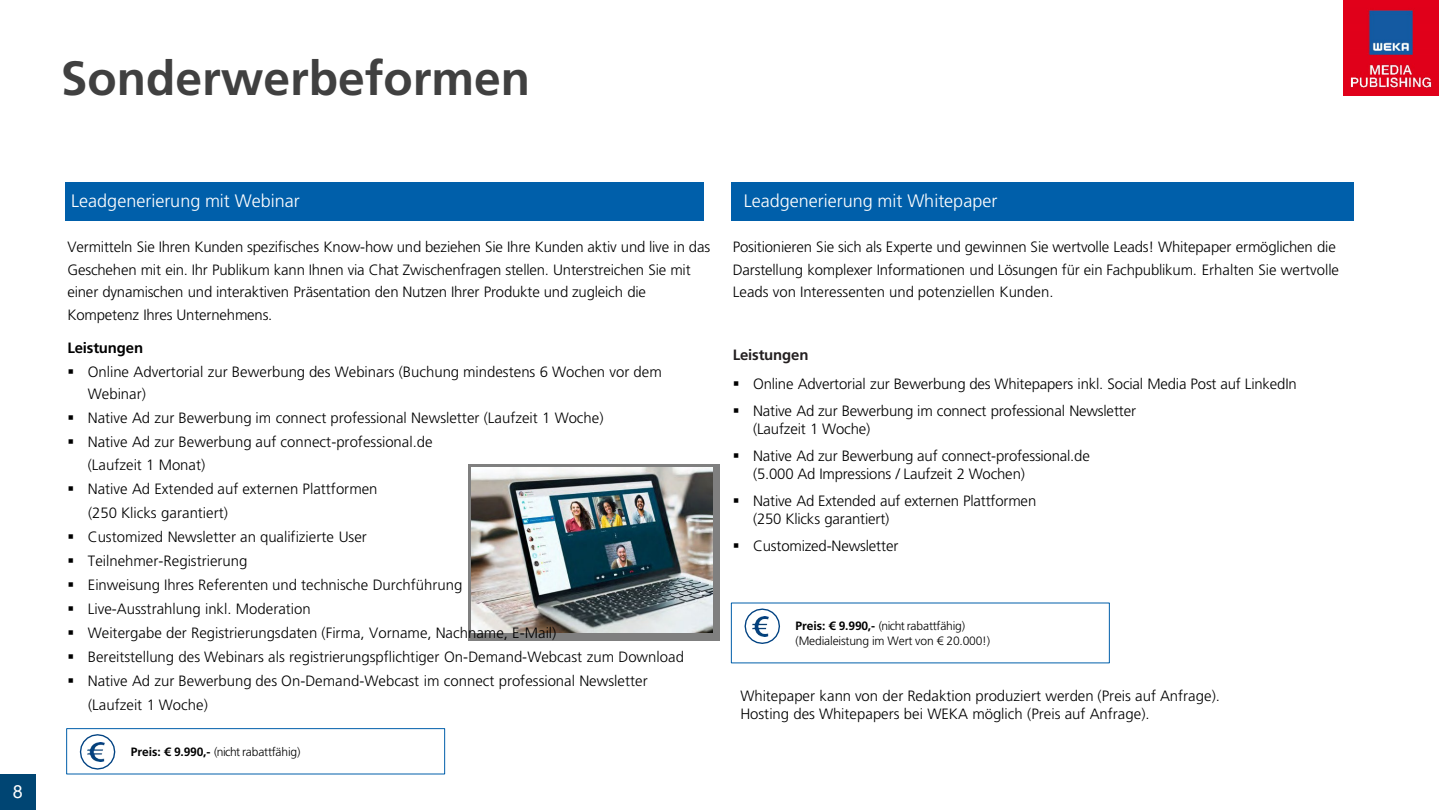
<style>
.page{position:relative;width:1440px;height:810px;background:#fff}
.page>*{position:absolute;margin:0;border:0;box-sizing:border-box;transform-origin:0 0}
.t1{font:700 48px "Frutiger LT Std";color:#404040}
.t2{font:300 18px "Frutiger LT Std";color:#fff}
.t3{font:18px "Arial";color:#fff}
.t4{font:300 15px/22.5px "Frutiger LT Std";letter-spacing:-.005em;color:#000}
.t5{font:700 15px "Frutiger LT Std";letter-spacing:-.01em;color:#000}
.t6{font:700 15px "Frutiger LT Std";letter-spacing:-.01em;color:#231f20}
.t7{font:300 12px/14.4px "Frutiger LT Std";letter-spacing:-.02em;color:#000}
.s1{font-weight:700}
</style>
<div class="page">
<div style="left:65px;top:183px;width:639px;height:38px;background:#005faa"></div>
<div style="left:731px;top:183px;width:623px;height:38px;background:#005faa"></div>
<div style="left:468px;top:464px;width:252px;height:177px;background:#000;opacity:.5"></div>
<img style="left:472px;top:468px;width:240px;height:165px">
<div style="left:66px;top:728px;width:379px;height:46px;border:1px solid #005faa"></div>
<svg style="left:79px;top:734px;width:37px;height:36px"></svg>
<img style="left:88px;top:742px;width:16px;height:20px">
<svg style="left:744px;top:608px;width:36px;height:36px"></svg>
<img style="left:752px;top:616px;width:17px;height:20px">
<div style="left:0;top:774px;width:36px;height:36px;background:#004573"></div>
<img style="left:1343px;top:1px;width:95px;height:95px">
<p class="t3" style="left:13px;top:780px;width:12px">8</p>
<h2 class="t1" style="left:61px;top:50px;width:471px">Sonderwerbeformen</h2>
<p class="t2" style="left:71px;top:191px;width:230px">Leadgenerierung mit Webinar</p>
<p class="t2" style="left:744px;top:191px;width:255px">Leadgenerierung mit Whitepaper</p>
<p class="t4" style="left:67px;top:236px;width:644px">Vermitteln Sie Ihren Kunden spezifisches Know-how und beziehen Sie Ihre Kunden aktiv und live in das Geschehen mit ein. Ihr Publikum kann Ihnen via Chat Zwischenfragen stellen. Unterstreichen Sie mit einer dynamischen und interaktiven Präsentation den Nutzen Ihrer Produkte und zugleich die Kompetenz Ihres Unternehmens.</p>
<p class="t5" style="left:67px;top:339px;width:77px">Leistungen</p>
<p class="t4" style="left:88px;top:361px;width:576px;text-indent:-20px">▪ Online Advertorial zur Bewerbung des Webinars (Buchung mindestens 6 Wochen vor dem<br>Webinar)</p>
<p class="t4" style="left:67px;top:407px;width:538px">▪ Native Ad zur Bewerbung im connect professional Newsletter (Laufzeit 1 Woche)</p>
<p class="t4" style="left:88px;top:431px;width:346px;text-indent:-20px">▪ Native Ad zur Bewerbung auf connect-professional.de (Laufzeit 1 Monat)</p>
<p class="t4" style="left:67px;top:478px;width:312px">▪ Native Ad Extended auf externen Plattformen</p>
<p class="t4" style="left:88px;top:502px;width:141px">(250 Klicks garantiert)</p>
<p class="t4" style="left:67px;top:526px;width:301px">▪ Customized Newsletter an qualifizierte User</p>
<p class="t4" style="left:67px;top:550px;width:182px">▪ Teilnehmer-Registrierung</p>
<p class="t4" style="left:67px;top:574px;width:396px">▪ Einweisung Ihres Referenten und technische Durchführung</p>
<p class="t4" style="left:67px;top:598px;width:245px">▪ Live-Ausstrahlung inkl. Moderation</p>
<p class="t4" style="left:67px;top:622px;width:490px">▪ Weitergabe der Registrierungsdaten (Firma, Vorname, Nachname, E-Mail)</p>
<p class="t4" style="left:67px;top:646px;width:618px">▪ Bereitstellung des Webinars als registrierungspflichtiger On-Demand-Webcast zum Download</p>
<p class="t4" style="left:67px;top:670px;width:582px">▪ Native Ad zur Bewerbung des On-Demand-Webcast im connect professional Newsletter</p>
<p class="t4" style="left:88px;top:694px;width:121px">(Laufzeit 1 Woche)</p>
<p class="t7" style="left:131px;top:745px;width:171px"><span class="s1">Preis: € 9.990,-</span> (nicht rabattfähig)</p>
<p class="t4" style="left:733px;top:236px;width:608px">Positionieren Sie sich als Experte und gewinnen Sie wertvolle Leads! Whitepaper ermöglichen die<br>Darstellung komplexer Informationen und Lösungen für ein Fachpublikum. Erhalten Sie wertvolle<br>Leads von Interessenten und potenziellen Kunden.</p>
<p class="t6" style="left:733px;top:346px;width:77px">Leistungen</p>
<p class="t4" style="left:733px;top:373px;width:565px">▪ Online Advertorial zur Bewerbung des Whitepapers inkl. Social Media Post auf LinkedIn</p>
<p class="t4" style="left:753px;top:402px;width:384px;line-height:18px;text-indent:-20px">▪ Native Ad zur Bewerbung im connect professional Newsletter (Laufzeit 1 Woche)</p>
<p class="t4" style="left:753px;top:447px;width:338px;line-height:18px;text-indent:-20px">▪ Native Ad zur Bewerbung auf connect-professional.de (5.000 Ad Impressions / Laufzeit 2 Wochen)</p>
<p class="t4" style="left:753px;top:492px;width:285px;line-height:18px;text-indent:-20px">▪ Native Ad Extended auf externen Plattformen (250 Klicks garantiert)</p>
<p class="t4" style="left:733px;top:535px;width:167px">▪ Customized-Newsletter</p>
<p class="t7" style="left:795px;top:619px;width:196px"><span class="s1">Preis: € 9.990,-</span> (nicht rabattfähig) (Medialeistung im Wert von € 20.000!)</p>
<p class="t4" style="left:740px;top:685px;width:481px">Whitepaper kann von der Redaktion produziert werden (Preis auf Anfrage).</p>
<p class="t4" style="left:740px;top:703px;width:411px">Hosting des Whitepapers bei WEKA möglich (Preis auf Anfrage).</p>
</div>
